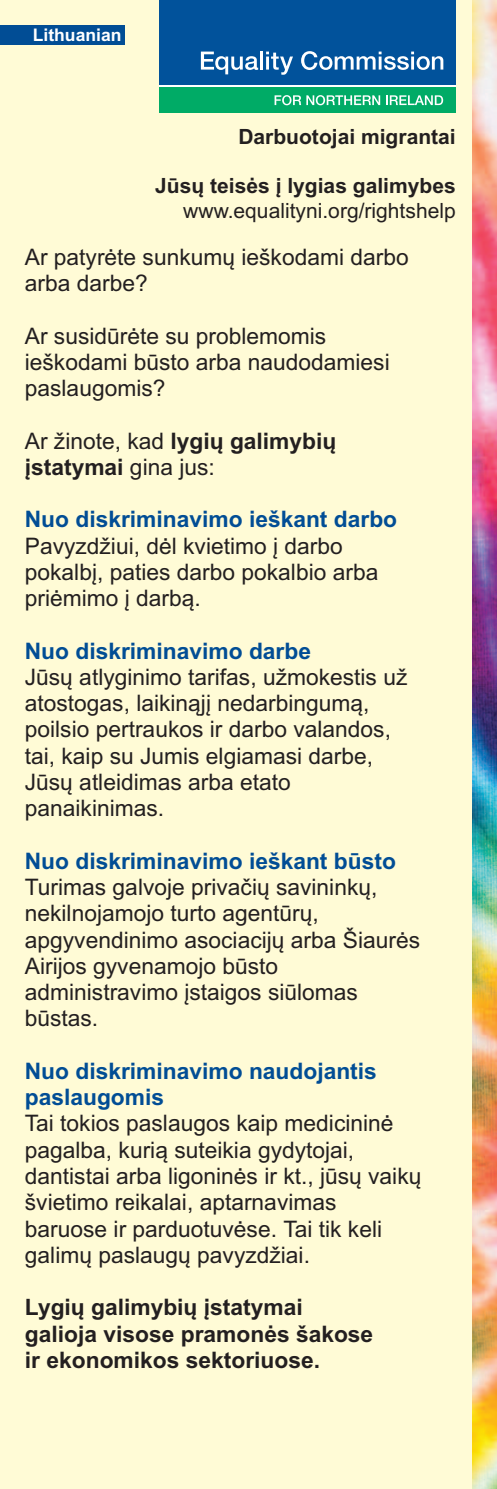
<style>
.page{position:relative;width:497px;height:1489px;background:#fff}
.page>*{position:absolute;margin:0;border:0;box-sizing:border-box;transform-origin:0 0}
.t1{font:22.75px/26.2px "Arial";color:#231f20}
.t2{font:700 22.75px/26.2px "Arial";color:#014d95}
.t3{font:700 22.75px/26.2px "Arial";color:#231f20}
.t4{font:700 21px "Arial";color:#231f20}
.t5{font:21px "Arial";color:#231f20}
.t6{font:700 17.5px "Arial";color:#fff}
.s1{font-weight:400}
</style>
<div class="page">
<div style="left:0;top:0;width:496px;height:1488px;background:#fffbd6"></div>
<img style="left:472px;top:0;width:24px;height:1488px">
<div style="left:159px;top:87px;width:296px;height:25px;background:#00ab66"></div>
<div style="left:159px;top:0;width:296px;height:85px;background:#01529b"></div>
<svg style="left:274px;top:95px;width:105px;height:10px"></svg>
<svg style="left:386px;top:95px;width:56px;height:10px"></svg>
<svg style="left:201px;top:52px;width:91px;height:23px"></svg>
<svg style="left:301px;top:51px;width:142px;height:19px"></svg>
<div style="left:0;top:25px;width:125px;height:20px;background:#014d95"></div>
<p class="t6" style="left:33px;top:24px;width:90px">Lithuanian</p>
<p class="t4" style="left:238px;top:125px;width:219px">Darbuotojai migrantai</p>
<p class="t4" style="left:155px;top:174px;width:301px">Jūsų teisės į lygias galimybes</p>
<p class="t5" style="left:183px;top:198px;width:273px">www.equalityni.org/rightshelp</p>
<p class="t1" style="left:25px;top:244px;width:385px">Ar patyrėte sunkumų ieškodami darbo arba darbe?</p>
<p class="t1" style="left:25px;top:322px;width:366px">Ar susidūrėte su problemomis ieškodami būsto arba naudodamiesi paslaugomis?</p>
<p class="t3" style="left:25px;top:427px;width:313px"><span class="s1">Ar žinote, kad</span> lygių galimybių įstatymai <span class="s1">gina jus:</span></p>
<p class="t2" style="left:25px;top:506px;width:373px">Nuo diskriminavimo ieškant darbo</p>
<p class="t1" style="left:25px;top:532px;width:354px">Pavyzdžiui, dėl kvietimo į darbo pokalbį, paties darbo pokalbio arba priėmimo į darbą.</p>
<p class="t2" style="left:25px;top:637px;width:287px">Nuo diskriminavimo darbe</p>
<p class="t1" style="left:25px;top:664px;width:383px">Jūsų atlyginimo tarifas, užmokestis už atostogas, laikinąjį nedarbingumą, poilsio pertraukos ir darbo valandos, tai, kaip su Jumis elgiamasi darbe,<br>Jūsų atleidimas arba etato panaikinimas.</p>
<p class="t2" style="left:25px;top:847px;width:372px">Nuo diskriminavimo ieškant būsto</p>
<p class="t1" style="left:25px;top:874px;width:396px">Turimas galvoje privačių savininkų, nekilnojamojo turto agentūrų, apgyvendinimo asociacijų arba Šiaurės<br>Airijos gyvenamojo būsto administravimo įstaigos siūlomas būstas.</p>
<p class="t2" style="left:25px;top:1057px;width:353px">Nuo diskriminavimo naudojantis paslaugomis</p>
<p class="t1" style="left:25px;top:1110px;width:397px">Tai tokios paslaugos kaip medicininė pagalba, kurią suteikia gydytojai, dantistai arba ligoninės ir kt., jūsų vaikų švietimo reikalai, aptarnavimas baruose ir parduotuvėse. Tai tik keli galimų paslaugų pavyzdžiai.</p>
<p class="t3" style="left:25px;top:1294px;width:349px">Lygių galimybių įstatymai galioja visose pramonės šakose ir ekonomikos sektoriuose.</p>
</div>
